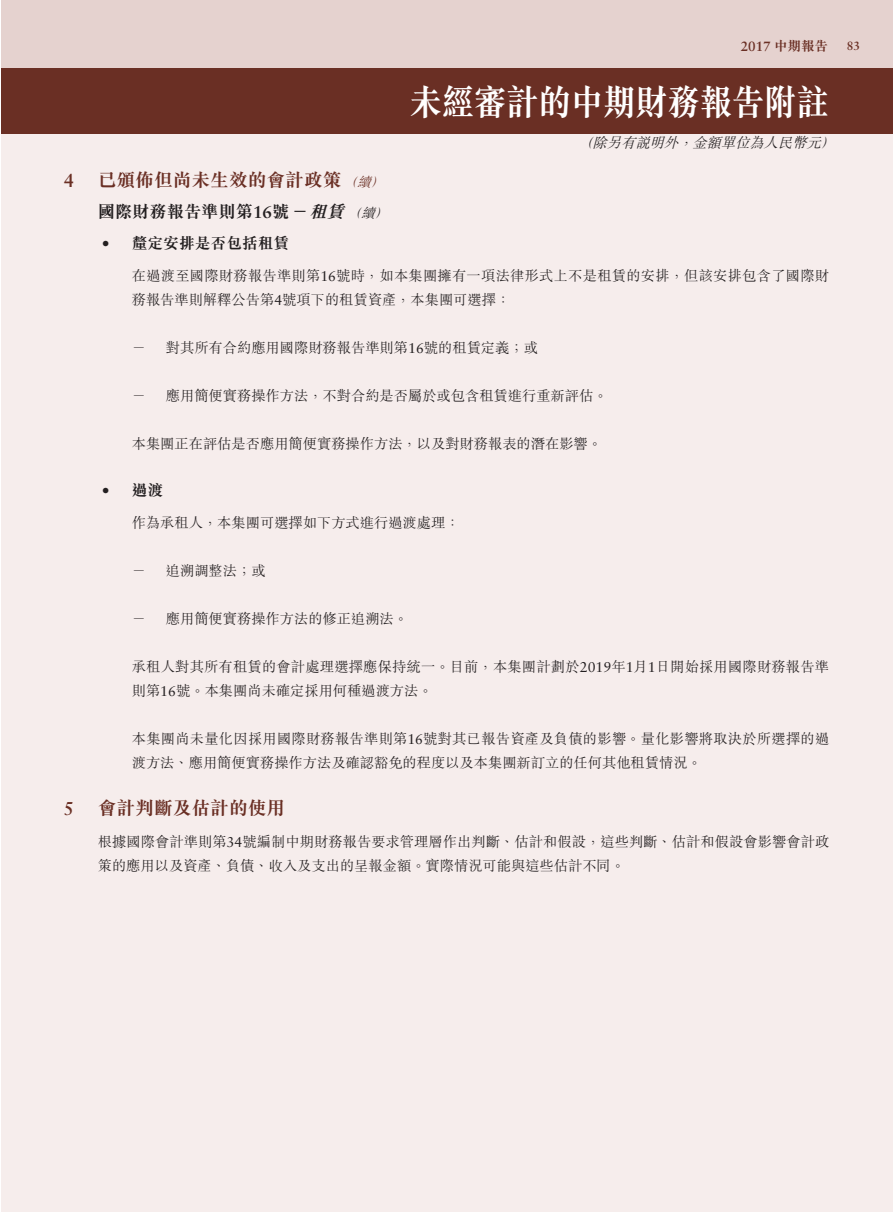
<style>
.page{position:relative;width:893px;height:1212px;background:#fff}
.page>*{position:absolute;margin:0;border:0;box-sizing:border-box;transform-origin:0 0}
.t1{font:700 36.75px "M Sung HK";letter-spacing:-.025em;color:#fff;scale:.9 1}
.t2{font:700 18.75px "M Sung HK";color:#6a2f24}
.t3{font:700 18.75px "Sabon LT Std";color:#6a2f24}
.t4{font:700 17.25px "M Sung HK";color:#231f20}
.t5{font:700 15.75px "M Sung HK";color:#231f20}
.t6{font:300 14.25px/24px "M Sung HK";color:#231f20}
.t7{font:300 14.25px/24px "M Sung HK";letter-spacing:.02em;color:#231f20}
.t8{font:italic 300 14.25px "M Sung HK";color:#231f20}
.t9{font:700 13.5px "Sabon LT Std";color:#6a2f24}
.t10{font:700 12px "Sabon LT Std";color:#6a2f24}
.s1{font-family:"M Sung HK"}
.s2{font-weight:300;font-style:italic;font-size:13.5px}
.s3{font-family:"Sabon LT Std"}
.s4{font-style:italic}
.s5{font-family:"Sabon LT Std";font-weight:400}
</style>
<div class="page">
<div style="left:1px;top:125px;width:892px;height:1087px;background:#f6edec"></div>
<div style="left:1px;top:0;width:892px;height:74px;background:#e5d2cf"></div>
<div style="left:1px;top:68px;width:892px;height:65px;background:#6a2f24"></div>
<p class="t9" style="left:741px;top:38px;width:89px">2017 <span class="s1">中期報告</span></p>
<p class="t10" style="left:847px;top:39px;width:15px">83</p>
<h1 class="t1" style="left:409px;top:77px;width:468px">未經審計的中期財務報告附註</h1>
<p class="t8" style="left:578px;top:132px;width:263px">（除另有說明外，金額單位為人民幣元）</p>
<h2 class="t3" style="left:64px;top:169px;width:12px">4</h2>
<h2 class="t2" style="left:98px;top:167px;width:293px">已頒佈但尚未生效的會計政策<span class="s2">（續）</span></h2>
<p class="t4" style="left:98px;top:199px;width:296px">國際財務報告準則第<span class="s3">16</span>號－<span class="s4">租賃</span><span class="s2">（續）</span></p>
<p class="t5" style="left:102px;top:232px;width:189px"><span class="s3">•</span> 釐定安排是否包括租賃</p>
<p class="t7" style="left:132px;top:263px;width:699px">在過渡至國際財務報告準則第<span class="s5">16</span>號時，如本集團擁有一項法律形式上不是租賃的安排，但該安排包含了國際財務報告準則解釋公告第<span class="s5">4</span>號項下的租賃資產，本集團可選擇：</p>
<p class="t6" style="left:132px;top:335px;width:16px">－</p>
<p class="t6" style="left:166px;top:335px;width:374px">對其所有合約應用國際財務報告準則第<span class="s5">16</span>號的租賃定義；或</p>
<p class="t6" style="left:132px;top:383px;width:16px">－</p>
<p class="t6" style="left:166px;top:383px;width:443px">應用簡便實務操作方法，不對合約是否屬於或包含租賃進行重新評估。</p>
<p class="t6" style="left:132px;top:431px;width:472px">本集團正在評估是否應用簡便實務操作方法，以及對財務報表的潛在影響。</p>
<p class="t5" style="left:102px;top:479px;width:63px"><span class="s3">•</span> 過渡</p>
<p class="t6" style="left:132px;top:510px;width:329px">作為承租人，本集團可選擇如下方式進行過渡處理：</p>
<p class="t6" style="left:132px;top:558px;width:16px">－</p>
<p class="t6" style="left:166px;top:558px;width:101px">追溯調整法；或</p>
<p class="t6" style="left:132px;top:606px;width:16px">－</p>
<p class="t6" style="left:166px;top:606px;width:244px">應用簡便實務操作方法的修正追溯法。</p>
<p class="t6" style="left:132px;top:654px;width:699px">承租人對其所有租賃的會計處理選擇應保持統一。目前，本集團計劃於<span class="s5">2019</span>年<span class="s5">1</span>月<span class="s5">1</span>日開始採用國際財務報告準則第<span class="s5">16</span>號。本集團尚未確定採用何種過渡方法。</p>
<p class="t7" style="left:132px;top:726px;width:699px">本集團尚未量化因採用國際財務報告準則第<span class="s5">16</span>號對其已報告資產及負債的影響。量化影響將取決於所選擇的過渡方法、應用簡便實務操作方法及確認豁免的程度以及本集團新訂立的任何其他租賃情況。</p>
<h2 class="t3" style="left:64px;top:797px;width:12px">5</h2>
<h2 class="t2" style="left:98px;top:795px;width:189px">會計判斷及估計的使用</h2>
<p class="t6" style="left:98px;top:829px;width:733px">根據國際會計準則第<span class="s5">34</span>號編制中期財務報告要求管理層作出判斷、估計和假設，這些判斷、估計和假設會影響會計政策的應用以及資產、負債、收入及支出的呈報金額。實際情況可能與這些估計不同。</p>
</div>
